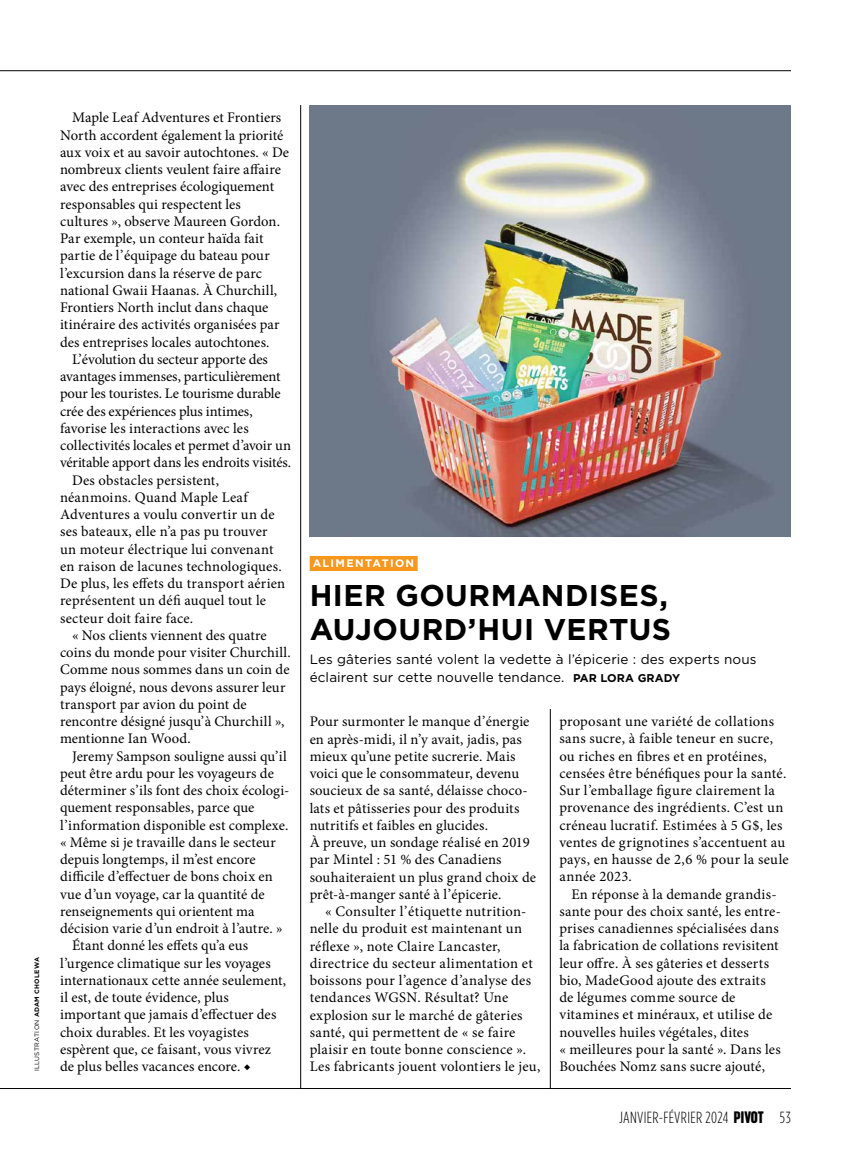
<style>
.page{position:relative;width:851px;height:1175px;background:#fff}
.page>*{position:absolute;margin:0;border:0;box-sizing:border-box;transform-origin:0 0}
.t1{font:700 30px/34.5px "Gotham";letter-spacing:.015em;color:#000}
.t2{font:300 16.2px "Gotham Condensed";letter-spacing:.02em;color:#000}
.t3{font:14.7px/17.2px "Minion Pro";letter-spacing:.01em;color:#000}
.t4{font:13.5px/17.2px "Gotham";letter-spacing:.01em;color:#000}
.t5{font:700 10.8px "Gotham";letter-spacing:.12em;color:#fff}
.t6{font:6.3px "Gotham";letter-spacing:.05em;color:#000}
.s1{font-weight:700}
.s2{font-weight:700;font-size:11.25px}
.s3{font-family:"Sharp Grotesk Bold 14";font-weight:400}
</style>
<div class="page">
<hr style="left:550px;top:709px;width:1px;height:379px;background:#000">
<hr style="left:300px;top:105px;width:1px;height:983px;background:#000">
<hr style="left:0;top:1088px;width:790px;height:1px;background:#000">
<hr style="left:0;top:70px;width:791px;height:1px;background:#000">
<img style="left:309px;top:105px;width:481px;height:431px">
<div style="left:309px;top:556px;width:108px;height:15px;background:#f8971d"></div>
<p class="t6" style="left:33px;top:1071px;width:116px;rotate:-90deg">ILLUSTRATION <span class="s1">ADAM CHOLEWA</span></p>
<p class="t3" style="left:60px;top:109px;width:230px;text-indent:12px">Maple Leaf Adventures et Frontiers North accordent également la priorité aux voix et au savoir autochtones. « De nombreux clients veulent faire afaire avec des entreprises écologiquement responsables qui respectent les cultures », observe Maureen Gordon.</p>
<p class="t3" style="left:60px;top:230px;width:221px">Par exemple, un conteur haïda fait partie de l’équipage du bateau pour l’excursion dans la réserve de parc national Gwaii Haanas. À Churchill, Frontiers North inclut dans chaque itinéraire des activités organisées par des entreprises locales autochtones.</p>
<p class="t3" style="left:60px;top:350px;width:233px;text-indent:12px">L’évolution du secteur apporte des avantages immenses, particulièrement pour les touristes. Le tourisme durable crée des expériences plus intimes, favorise les interactions avec les collectivités locales et permet d’avoir un véritable apport dans les endroits visités.</p>
<p class="t3" style="left:60px;top:471px;width:223px;text-indent:12px">Des obstacles persistent, néanmoins. Quand Maple Leaf Adventures a voulu convertir un de ses bateaux, elle n’a pas pu trouver un moteur électrique lui convenant en raison de lacunes technologiques.</p>
<p class="t3" style="left:60px;top:575px;width:226px">De plus, les efets du transport aérien représentent un déf auquel tout le secteur doit faire face.</p>
<p class="t3" style="left:60px;top:626px;width:232px;text-indent:12px">« Nos clients viennent des quatre coins du monde pour visiter Churchill.<br>Comme nous sommes dans un coin de pays éloigné, nous devons assurer leur transport par avion du point de rencontre désigné jusqu’à Churchill », mentionne Ian Wood.</p>
<p class="t3" style="left:60px;top:747px;width:231px;text-indent:12px">Jeremy Sampson souligne aussi qu’il peut être ardu pour les voyageurs de déterminer s’ils font des choix écologi&shy;quement responsables, parce que l’information disponible est complexe. « Même si je travaille dans le secteur depuis longtemps, il m’est encore difcile d’efectuer de bons choix en vue d’un voyage, car la quantité de renseignements qui orientent ma décision varie d’un endroit à l’autre. »</p>
<p class="t3" style="left:60px;top:937px;width:228px;text-indent:12px">Étant donné les efets qu’a eus l’urgence climatique sur les voyages internationaux cette année seulement, il est, de toute évidence, plus important que jamais d’efectuer des choix durables. Et les voyagistes espèrent que, ce faisant, vous vivrez de plus belles vacances encore. ◆</p>
<h3 class="t5" style="left:312px;top:556px;width:103px">ALIMENTATION</h3>
<h3 class="t1" style="left:309px;top:577px;width:363px">HIER GOURMANDISES,<br>AUJOURD’HUI VERTUS</h3>
<p class="t4" style="left:309px;top:650px;width:448px">Les gâteries santé volent la vedette à l’épicerie : des experts nous éclairent sur cette nouvelle tendance. <span class="s2">PAR LORA GRADY</span></p>
<p class="t3" style="left:309px;top:713px;width:221px">Pour surmonter le manque d’énergie en après-midi, il n’y avait, jadis, pas mieux qu’une petite sucrerie. Mais voici que le consommateur, devenu soucieux de sa santé, délaisse choco&shy;lats et pâtisseries pour des produits nutritifs et faibles en glucides.</p>
<p class="t3" style="left:309px;top:833px;width:228px">À preuve, un sondage réalisé en 2019 par Mintel : 51 % des Canadiens souhaiteraient un plus grand choix de prêt-à-manger santé à l’épicerie.</p>
<p class="t3" style="left:310px;top:902px;width:225px;text-indent:16px">« Consulter l’étiquette nutrition&shy;nelle du produit est maintenant un réfexe », note Claire Lancaster, directrice du secteur alimentation et boissons pour l’agence d’analyse des tendances WGSN. Résultat? Une explosion sur le marché de gâteries santé, qui permettent de « se faire plaisir en toute bonne conscience ».</p>
<p class="t3" style="left:310px;top:1058px;width:232px">Les fabricants jouent volontiers le jeu,</p>
<p class="t3" style="left:559px;top:713px;width:231px">proposant une variété de collations sans sucre, à faible teneur en sucre, ou riches en fbres et en protéines, censées être bénéfques pour la santé.<br>Sur l’emballage fgure clairement la provenance des ingrédients. C’est un créneau lucratif. Estimées à 5 G$, les ventes de grignotines s’accentuent au pays, en hausse de 2,6 % pour la seule année 2023.</p>
<p class="t3" style="left:559px;top:885px;width:223px;text-indent:12px">En réponse à la demande grandis&shy;sante pour des choix santé, les entre&shy;prises canadiennes spécialisées dans la fabrication de collations revisitent leur ofre. À ses gâteries et desserts bio, MadeGood ajoute des extraits de légumes comme source de vitamines et minéraux, et utilise de nouvelles huiles végétales, dites<br>« meilleures pour la santé ». Dans les Bouchées Nomz sans sucre ajouté,</p>
<p class="t2" style="left:619px;top:1108px;width:173px">JANVIER-FÉVRIER 2024 <span class="s3">PIVOT</span> 53</p>
</div>
